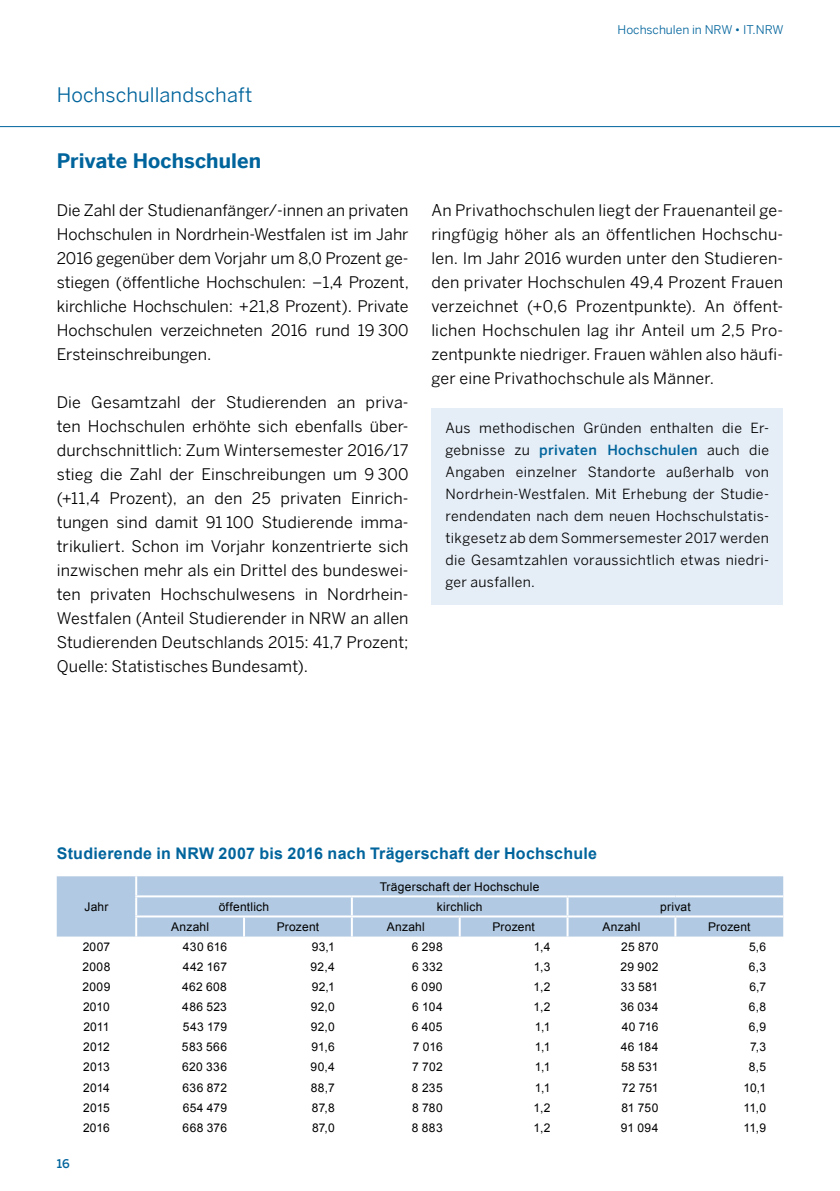
<style>
.page{position:relative;width:840px;height:1191px;background:#fff}
.page>*{position:absolute;margin:0;border:0;box-sizing:border-box;transform-origin:0 0}
.t1{font:20px "Benton Sans";letter-spacing:.005em;color:#00649c}
.Headline{font:700 20px "Benton Sans";letter-spacing:.005em;color:#00649c}
.Fließtext{font:16px/24px "Benton Sans";letter-spacing:.01em;color:#000;text-align:justify}
.GRAFIK_Überschrift{font:700 16px "Arial";letter-spacing:.015em;color:#00649c}
.Infokasten_Text{font:14px/22px "Benton Sans";letter-spacing:.025em;color:#000;text-align:justify}
.GRAFIK_Beschriftunge{font:12px "Arial";letter-spacing:.02em;color:#000}
.t2{font:12px "Benton Sans";color:#00649c}
.t3{font:500 12px "Benton Sans";color:#00649c}
.s1{font-weight:500;color:#00649c}
</style>
<div class="page">
<div style="left:431px;top:408px;width:351px;height:196px;background:#e5edf6"></div>
<hr style="left:0;top:126px;width:839px;height:1px;background:#00649c">
<div style="left:57px;top:876px;width:725px;height:60px;background:#b1c9e2"></div>
<hr style="left:135px;top:895px;width:109px;height:2px;background:#fff">
<hr style="left:244px;top:895px;width:107px;height:2px;background:#fff">
<hr style="left:351px;top:895px;width:108px;height:2px;background:#fff">
<hr style="left:459px;top:895px;width:108px;height:2px;background:#fff">
<hr style="left:567px;top:895px;width:108px;height:2px;background:#fff">
<hr style="left:675px;top:895px;width:107px;height:2px;background:#fff">
<hr style="left:135px;top:915px;width:109px;height:2px;background:#fff">
<svg style="left:135px;top:876px;width:2px;height:60px"></svg>
<hr style="left:244px;top:915px;width:107px;height:2px;background:#fff">
<svg style="left:243px;top:917px;width:2px;height:19px"></svg>
<hr style="left:351px;top:915px;width:108px;height:2px;background:#fff">
<svg style="left:350px;top:897px;width:2px;height:39px"></svg>
<hr style="left:459px;top:915px;width:108px;height:2px;background:#fff">
<svg style="left:458px;top:917px;width:2px;height:19px"></svg>
<hr style="left:567px;top:915px;width:108px;height:2px;background:#fff">
<svg style="left:566px;top:897px;width:2px;height:39px"></svg>
<hr style="left:675px;top:915px;width:107px;height:2px;background:#fff">
<svg style="left:674px;top:917px;width:2px;height:19px"></svg>
<p class="t1" style="left:57px;top:83px;width:197px">Hochschullandschaft</p>
<p class="Headline" style="left:57px;top:149px;width:206px">Private Hochschulen</p>
<p class="Fließtext" style="left:57px;top:198px;width:353px">Die Zahl der Studienanfänger/-innen an privaten Hochschulen in Nordrhein-Westfalen ist im Jahr 2016 gegenüber dem Vorjahr um 8,0 Prozent ge&shy;stiegen (öffentliche Hochschulen: –1,4 Prozent, kirchliche Hochschulen: +21,8 Prozent). Private Hochschulen verzeichneten 2016 rund 19 300<br>Ersteinschreibungen.</p>
<p class="Fließtext" style="left:57px;top:390px;width:353px">Die Gesamtzahl der Studierenden an priva&shy;ten Hochschulen erhöhte sich ebenfalls über&shy;durchschnittlich: Zum Wintersemester 2016/17 stieg die Zahl der Einschreibungen um 9 300 (+11,4 Prozent), an den 25 privaten Einrich&shy;tungen sind damit 91 100 Studierende imma&shy;trikuliert. Schon im Vorjahr konzentrierte sich inzwischen mehr als ein Drittel des bundeswei&shy;ten privaten Hochschulwesens in Nordrhein-Westfalen (Anteil Studierender in NRW an allen Studierenden Deutschlands 2015: 41,7 Prozent; Quelle: Statistisches Bundesamt).</p>
<p class="t2" style="left:617px;top:23px;width:167px">Hochschulen in NRW • IT.NRW</p>
<p class="Fließtext" style="left:431px;top:198px;width:353px">An Privathochschulen liegt der Frauenanteil ge&shy;ringfügig höher als an öffentlichen Hochschu&shy;len. Im Jahr 2016 wurden unter den Studieren&shy;den privater Hochschulen 49,4 Prozent Frauen verzeichnet (+0,6 Prozentpunkte). An öffent&shy;lichen Hochschulen lag ihr Anteil um 2,5 Pro&shy;zentpunkte niedriger. Frauen wählen also häufi&shy;ger eine Privathochschule als Männer.</p>
<p class="Infokasten_Text" style="left:445px;top:417px;width:325px">Aus methodischen Gründen enthalten die Er&shy;gebnisse zu <span class="s1">privaten Hochschulen</span> auch die Angaben einzelner Standorte außerhalb von Nordrhein-Westfalen. Mit Erhebung der Studie&shy;rendendaten nach dem neuen Hochschulstatis&shy;tikgesetz ab dem Sommersemester 2017 werden die Gesamtzahlen voraussichtlich etwas niedri&shy;ger ausfallen.</p>
<p class="GRAFIK_Überschrift" style="left:57px;top:843px;width:541px">Studierende in NRW 2007 bis 2016 nach Trägerschaft der Hochschule</p>
<p class="GRAFIK_Beschriftunge" style="left:84px;top:898px;width:26px">Jahr</p>
<p class="GRAFIK_Beschriftunge" style="left:380px;top:878px;width:161px">Trägerschaft der Hochschule</p>
<p class="GRAFIK_Beschriftunge" style="left:219px;top:898px;width:52px">öffentlich</p>
<p class="GRAFIK_Beschriftunge" style="left:436px;top:898px;width:47px">kirchlich</p>
<p class="GRAFIK_Beschriftunge" style="left:659px;top:898px;width:32px">privat</p>
<p class="GRAFIK_Beschriftunge" style="left:171px;top:918px;width:40px">Anzahl</p>
<p class="GRAFIK_Beschriftunge" style="left:276px;top:918px;width:44px">Prozent</p>
<p class="GRAFIK_Beschriftunge" style="left:386px;top:918px;width:40px">Anzahl</p>
<p class="GRAFIK_Beschriftunge" style="left:492px;top:918px;width:44px">Prozent</p>
<p class="GRAFIK_Beschriftunge" style="left:602px;top:918px;width:40px">Anzahl</p>
<p class="GRAFIK_Beschriftunge" style="left:707px;top:918px;width:44px">Prozent</p>
<p class="t3" style="left:57px;top:1156px;width:14px">16</p>
<p class="GRAFIK_Beschriftunge" style="left:83px;top:939px;width:29px">2007</p>
<p class="GRAFIK_Beschriftunge" style="left:183px;top:939px;width:46px">430 616</p>
<p class="GRAFIK_Beschriftunge" style="left:311px;top:939px;width:25px">93,1</p>
<p class="GRAFIK_Beschriftunge" style="left:411px;top:939px;width:32px">6 298</p>
<p class="GRAFIK_Beschriftunge" style="left:533px;top:939px;width:18px">1,4</p>
<p class="GRAFIK_Beschriftunge" style="left:621px;top:939px;width:39px">25 870</p>
<p class="GRAFIK_Beschriftunge" style="left:748px;top:939px;width:19px">5,6</p>
<p class="GRAFIK_Beschriftunge" style="left:82px;top:959px;width:29px">2008</p>
<p class="GRAFIK_Beschriftunge" style="left:183px;top:959px;width:46px">442 167</p>
<p class="GRAFIK_Beschriftunge" style="left:310px;top:959px;width:26px">92,4</p>
<p class="GRAFIK_Beschriftunge" style="left:412px;top:959px;width:32px">6 332</p>
<p class="GRAFIK_Beschriftunge" style="left:533px;top:959px;width:18px">1,3</p>
<p class="GRAFIK_Beschriftunge" style="left:620px;top:959px;width:39px">29 902</p>
<p class="GRAFIK_Beschriftunge" style="left:748px;top:959px;width:19px">6,3</p>
<p class="GRAFIK_Beschriftunge" style="left:82px;top:979px;width:29px">2009</p>
<p class="GRAFIK_Beschriftunge" style="left:182px;top:979px;width:46px">462 608</p>
<p class="GRAFIK_Beschriftunge" style="left:311px;top:979px;width:25px">92,1</p>
<p class="GRAFIK_Beschriftunge" style="left:411px;top:979px;width:33px">6 090</p>
<p class="GRAFIK_Beschriftunge" style="left:533px;top:979px;width:18px">1,2</p>
<p class="GRAFIK_Beschriftunge" style="left:620px;top:979px;width:39px">33 581</p>
<p class="GRAFIK_Beschriftunge" style="left:748px;top:979px;width:18px">6,7</p>
<p class="GRAFIK_Beschriftunge" style="left:83px;top:999px;width:28px">2010</p>
<p class="GRAFIK_Beschriftunge" style="left:182px;top:999px;width:46px">486 523</p>
<p class="GRAFIK_Beschriftunge" style="left:310px;top:999px;width:26px">92,0</p>
<p class="GRAFIK_Beschriftunge" style="left:412px;top:999px;width:32px">6 104</p>
<p class="GRAFIK_Beschriftunge" style="left:533px;top:999px;width:18px">1,2</p>
<p class="GRAFIK_Beschriftunge" style="left:620px;top:999px;width:39px">36 034</p>
<p class="GRAFIK_Beschriftunge" style="left:748px;top:999px;width:19px">6,8</p>
<p class="GRAFIK_Beschriftunge" style="left:83px;top:1019px;width:28px">2011</p>
<p class="GRAFIK_Beschriftunge" style="left:183px;top:1019px;width:46px">543 179</p>
<p class="GRAFIK_Beschriftunge" style="left:310px;top:1019px;width:26px">92,0</p>
<p class="GRAFIK_Beschriftunge" style="left:411px;top:1019px;width:32px">6 405</p>
<p class="GRAFIK_Beschriftunge" style="left:534px;top:1019px;width:17px">1,1</p>
<p class="GRAFIK_Beschriftunge" style="left:621px;top:1019px;width:38px">40 716</p>
<p class="GRAFIK_Beschriftunge" style="left:748px;top:1019px;width:19px">6,9</p>
<p class="GRAFIK_Beschriftunge" style="left:83px;top:1039px;width:28px">2012</p>
<p class="GRAFIK_Beschriftunge" style="left:182px;top:1039px;width:47px">583 566</p>
<p class="GRAFIK_Beschriftunge" style="left:311px;top:1039px;width:25px">91,6</p>
<p class="GRAFIK_Beschriftunge" style="left:412px;top:1039px;width:31px">7 016</p>
<p class="GRAFIK_Beschriftunge" style="left:534px;top:1039px;width:17px">1,1</p>
<p class="GRAFIK_Beschriftunge" style="left:620px;top:1039px;width:39px">46 184</p>
<p class="GRAFIK_Beschriftunge" style="left:749px;top:1039px;width:18px">7,3</p>
<p class="GRAFIK_Beschriftunge" style="left:83px;top:1059px;width:28px">2013</p>
<p class="GRAFIK_Beschriftunge" style="left:182px;top:1059px;width:46px">620 336</p>
<p class="GRAFIK_Beschriftunge" style="left:310px;top:1059px;width:26px">90,4</p>
<p class="GRAFIK_Beschriftunge" style="left:412px;top:1059px;width:32px">7 702</p>
<p class="GRAFIK_Beschriftunge" style="left:534px;top:1059px;width:17px">1,1</p>
<p class="GRAFIK_Beschriftunge" style="left:620px;top:1059px;width:39px">58 531</p>
<p class="GRAFIK_Beschriftunge" style="left:748px;top:1059px;width:19px">8,5</p>
<p class="GRAFIK_Beschriftunge" style="left:83px;top:1079px;width:28px">2014</p>
<p class="GRAFIK_Beschriftunge" style="left:182px;top:1079px;width:46px">636 872</p>
<p class="GRAFIK_Beschriftunge" style="left:311px;top:1079px;width:25px">88,7</p>
<p class="GRAFIK_Beschriftunge" style="left:412px;top:1079px;width:32px">8 235</p>
<p class="GRAFIK_Beschriftunge" style="left:534px;top:1079px;width:17px">1,1</p>
<p class="GRAFIK_Beschriftunge" style="left:621px;top:1079px;width:38px">72 751</p>
<p class="GRAFIK_Beschriftunge" style="left:743px;top:1079px;width:24px">10,1</p>
<p class="GRAFIK_Beschriftunge" style="left:83px;top:1099px;width:28px">2015</p>
<p class="GRAFIK_Beschriftunge" style="left:182px;top:1099px;width:46px">654 479</p>
<p class="GRAFIK_Beschriftunge" style="left:312px;top:1099px;width:24px">87,8</p>
<p class="GRAFIK_Beschriftunge" style="left:412px;top:1099px;width:32px">8 780</p>
<p class="GRAFIK_Beschriftunge" style="left:533px;top:1099px;width:18px">1,2</p>
<p class="GRAFIK_Beschriftunge" style="left:621px;top:1099px;width:38px">81 750</p>
<p class="GRAFIK_Beschriftunge" style="left:743px;top:1099px;width:24px">11,0</p>
<p class="GRAFIK_Beschriftunge" style="left:83px;top:1119px;width:28px">2016</p>
<p class="GRAFIK_Beschriftunge" style="left:182px;top:1119px;width:46px">668 376</p>
<p class="GRAFIK_Beschriftunge" style="left:312px;top:1119px;width:24px">87,0</p>
<p class="GRAFIK_Beschriftunge" style="left:411px;top:1119px;width:32px">8 883</p>
<p class="GRAFIK_Beschriftunge" style="left:533px;top:1119px;width:18px">1,2</p>
<p class="GRAFIK_Beschriftunge" style="left:620px;top:1119px;width:39px">91 094</p>
<p class="GRAFIK_Beschriftunge" style="left:743px;top:1119px;width:24px">11,9</p>
</div>
